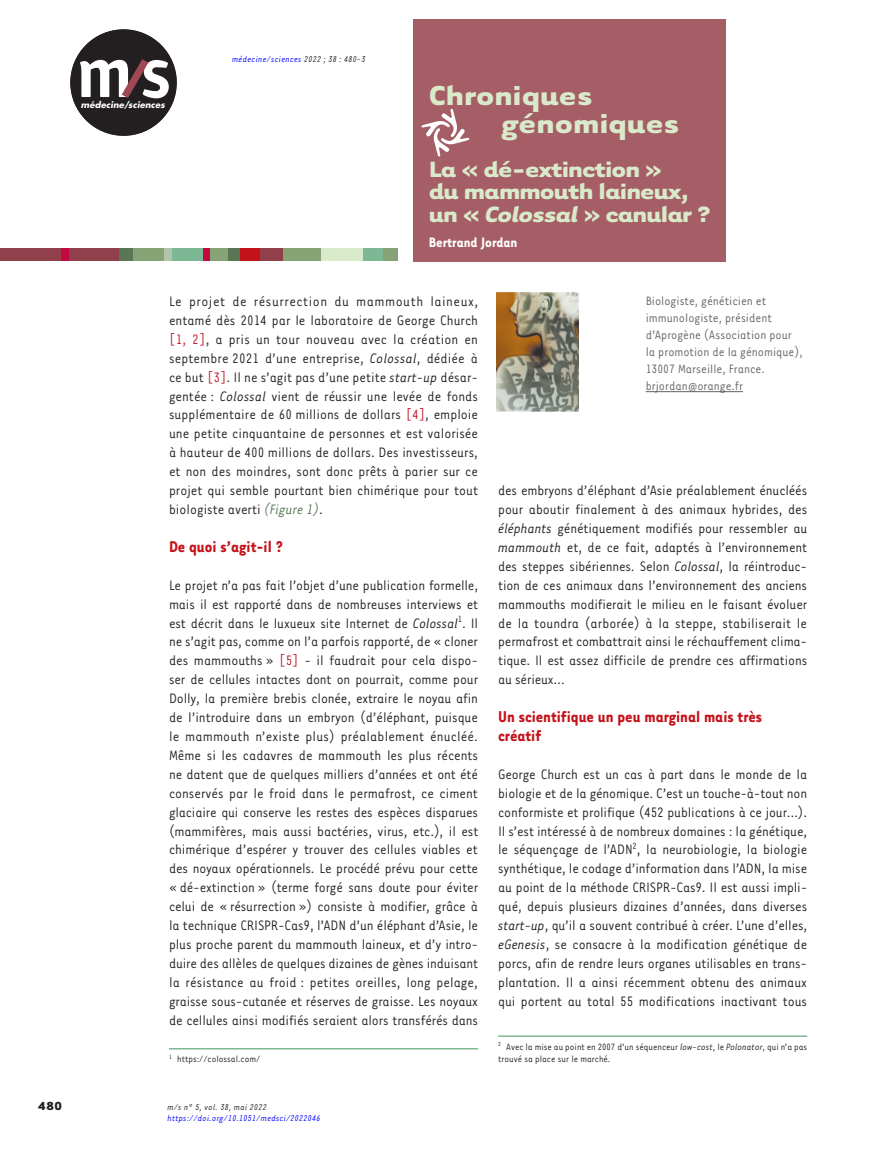
<style>
.page{position:relative;width:894px;height:1149px;background:#fff}
.page>*{position:absolute;margin:0;border:0;box-sizing:border-box;transform-origin:0 0}
.t1{font:700 31.5px/28.2px "Tarzana Wide";color:#d9eaca}
.t2{font:700 25.5px/22.5px "Tarzana Wide";letter-spacing:-.035em;color:#d9eaca}
.t3{font:700 18px/18.9px "Tarzana Narrow";color:#c4121a}
.t4{font:15.75px/18.9px "Tarzana Narrow";letter-spacing:-.01em;color:#231f20;text-align:justify}
.t5{font:700 15.75px "Tarzana Narrow";color:#fff}
.t6{font:13.95px/17px "Tarzana Narrow";color:#636366}
.t7{font:700 13.5px "Tarzana Wide";color:#231f20}
.t8{font:10.5px/12.6px "Tarzana Narrow";color:#231f20}
.t9{font:italic 9.75px "Tarzana Narrow";letter-spacing:.025em;color:#00f}
.t10{font:italic 9.75px "Tarzana Narrow";letter-spacing:.025em;color:#231f20}
.t11{font:italic 700 8.55px "Futura";letter-spacing:.01em;color:#fff}
.s1{color:#231f20}
.s2{font-style:italic}
.s3{color:#c11527}
.s4{font-style:italic;color:#5a7755}
</style>
<div class="page">
<hr style="left:169px;top:1047px;width:309px;height:2px;background:#7db894">
<hr style="left:498px;top:1035px;width:308px;height:1px;background:#7db894">
<div style="left:413px;top:20px;width:312px;height:242px;background:#a55e65"></div>
<svg style="left:421px;top:108px;width:49px;height:49px"></svg>
<div style="left:70px;top:29px;width:107px;height:107px;background:#231f20;border-radius:50%"></div>
<svg style="left:80px;top:60px;width:89px;height:38px"></svg>
<hr style="left:645px;top:391px;width:97px;height:1px;background:#636366">
<div style="left:0;top:248px;width:120px;height:13px;background:#913f4b"></div>
<div style="left:119px;top:248px;width:18px;height:13px;background:#5a7755"></div>
<div style="left:226px;top:248px;width:14px;height:13px;background:#5a7755"></div>
<div style="left:134px;top:248px;width:31px;height:13px;background:#86a375"></div>
<div style="left:168px;top:248px;width:35px;height:13px;background:#7db894"></div>
<div style="left:362px;top:248px;width:22px;height:13px;background:#7db894"></div>
<div style="left:208px;top:248px;width:19px;height:13px;background:#86a375"></div>
<div style="left:383px;top:248px;width:14px;height:13px;background:#86a375"></div>
<div style="left:281px;top:248px;width:41px;height:13px;background:#86a375"></div>
<div style="left:321px;top:248px;width:42px;height:13px;background:#d9eaca"></div>
<div style="left:164px;top:248px;width:8px;height:13px;background:#b3c3aa"></div>
<div style="left:61px;top:248px;width:8px;height:13px;background:#c40941"></div>
<div style="left:203px;top:248px;width:6px;height:13px;background:#c40941"></div>
<div style="left:240px;top:248px;width:29px;height:13px;background:#c4121a"></div>
<div style="left:260px;top:248px;width:22px;height:13px;background:#913f4b"></div>
<img style="left:496px;top:293px;width:82px;height:118px">
<p class="t7" style="left:38px;top:1097px;width:26px">480</p>
<p class="t11" style="left:81px;top:99px;width:86px">médecine/sciences</p>
<p class="t9" style="left:232px;top:54px;width:135px">médecine/sciences <span class="s1">2022 ; 38 : 480-3</span></p>
<h1 class="t1" style="left:501px;top:79px;width:180px;text-indent:-72px">Chroniques génomiques</h1>
<h2 class="t2" style="left:428px;top:156px;width:283px">La « dé-extinction »<br>du mammouth laineux, un « <span class="s2">Colossal</span> » canular ?</h2>
<p class="t5" style="left:428px;top:232px;width:90px">Bertrand Jordan</p>
<p class="t4" style="left:169px;top:291px;width:310px">Le projet de résurrection du mammouth laineux, entamé dès 2014 par le laboratoire de George Church <span class="s3">[1, 2]</span>, a pris un tour nouveau avec la création en septembre 2021 d’une entreprise, <span class="s2">Colossal</span>, dédiée à ce but <span class="s3">[3]</span>. Il ne s’agit pas d’une petite <span class="s2">start-up</span> désar&shy;gentée : <span class="s2">Colossal</span> vient de réussir une levée de fonds supplémentaire de 60 millions de dollars <span class="s3">[4]</span>, emploie une petite cinquantaine de personnes et est valorisée à hauteur de 400 millions de dollars. Des investisseurs, et non des moindres, sont donc prêts à parier sur ce projet qui semble pourtant bien chimérique pour tout biologiste averti <span class="s4">(Figure 1)</span>.</p>
<p class="t3" style="left:169px;top:536px;width:115px">De quoi s’agit-il ?</p>
<p class="t4" style="left:169px;top:574px;width:311px">Le projet n’a pas fait l’objet d’une publication formelle, mais il est rapporté dans de nombreuses interviews et est décrit dans le luxueux site Internet de <span class="s2">Colossal</span><sup>1</sup>. Il ne s’agit pas, comme on l’a parfois rapporté, de « cloner des mammouths » <span class="s3">[5]</span> - il faudrait pour cela dispo&shy;ser de cellules intactes dont on pourrait, comme pour Dolly, la première brebis clonée, extraire le noyau afin de l’introduire dans un embryon (d’éléphant, puisque le mammouth n’existe plus) préalablement énucléé.<br>Même si les cadavres de mammouth les plus récents ne datent que de quelques milliers d’années et ont été conservés par le froid dans le permafrost, ce ciment glaciaire qui conserve les restes des espèces disparues (mammifères, mais aussi bactéries, virus, etc.), il est chimérique d’espérer y trouver des cellules viables et des noyaux opérationnels. Le procédé prévu pour cette « dé-extinction » (terme forgé sans doute pour éviter celui de « résurrection ») consiste à modifier, grâce à la technique CRISPR-Cas9, l’ADN d’un éléphant d’Asie, le plus proche parent du mammouth laineux, et d’y intro&shy;duire des allèles de quelques dizaines de gènes induisant la résistance au froid : petites oreilles, long pelage, graisse sous-cutanée et réserves de graisse. Les noyaux de cellules ainsi modifiés seraient alors transférés dans</p>
<p class="t8" style="left:169px;top:1052px;width:93px"><sup>1</sup> https://colossal.com/</p>
<p class="t10" style="left:167px;top:1100px;width:101px">m/s n° 5, vol. 38, mai 2022</p>
<p class="t9" style="left:167px;top:1112px;width:155px">https://doi.org/10.1051/medsci/2022046</p>
<p class="t6" style="left:645px;top:292px;width:158px">Biologiste, généticien et immunologiste, président d’Aprogène (Association pour la promotion de la génomique),<br>13007 Marseille, France. brjordan@orange.fr</p>
<p class="t4" style="left:498px;top:480px;width:311px">des embryons d’éléphant d’Asie préalablement énucléés pour aboutir finalement à des animaux hybrides, des <span class="s2">éléphants</span> génétiquement modifiés pour ressembler au <span class="s2">mammouth</span> et, de ce fait, adaptés à l’environnement des steppes sibériennes. Selon <span class="s2">Colossal</span>, la réintroduc&shy;tion de ces animaux dans l’environnement des anciens mammouths modifierait le milieu en le faisant évoluer de la toundra (arborée) à la steppe, stabiliserait le permafrost et combattrait ainsi le réchauffement clima&shy;tique. Il est assez difficile de prendre ces affirmations au sérieux…</p>
<p class="t3" style="left:498px;top:706px;width:265px">Un scientifique un peu marginal mais très créatif</p>
<p class="t4" style="left:498px;top:763px;width:310px">George Church est un cas à part dans le monde de la biologie et de la génomique. C’est un touche-à-tout non conformiste et prolifique (452 publications à ce jour…).<br>Il s’est intéressé à de nombreux domaines : la génétique, le séquençage de l’ADN<sup>2</sup>, la neurobiologie, la biologie synthétique, le codage d’information dans l’ADN, la mise au point de la méthode CRISPR-Cas9. Il est aussi impli&shy;qué, depuis plusieurs dizaines d’années, dans diverses <span class="s2">start-up</span>, qu’il a souvent contribué à créer. L’une d’elles, <span class="s2">eGenesis</span>, se consacre à la modification génétique de porcs, afin de rendre leurs organes utilisables en trans&shy;plantation. Il a ainsi récemment obtenu des animaux qui portent au total 55 modifications inactivant tous</p>
<p class="t8" style="left:498px;top:1039px;width:310px"><sup>2</sup> Avec la mise au point en 2007 d’un séquenceur <span class="s2">low-cost</span>, le <span class="s2">Polonator</span>, qui n’a pas trouvé sa place sur le marché.</p>
</div>
